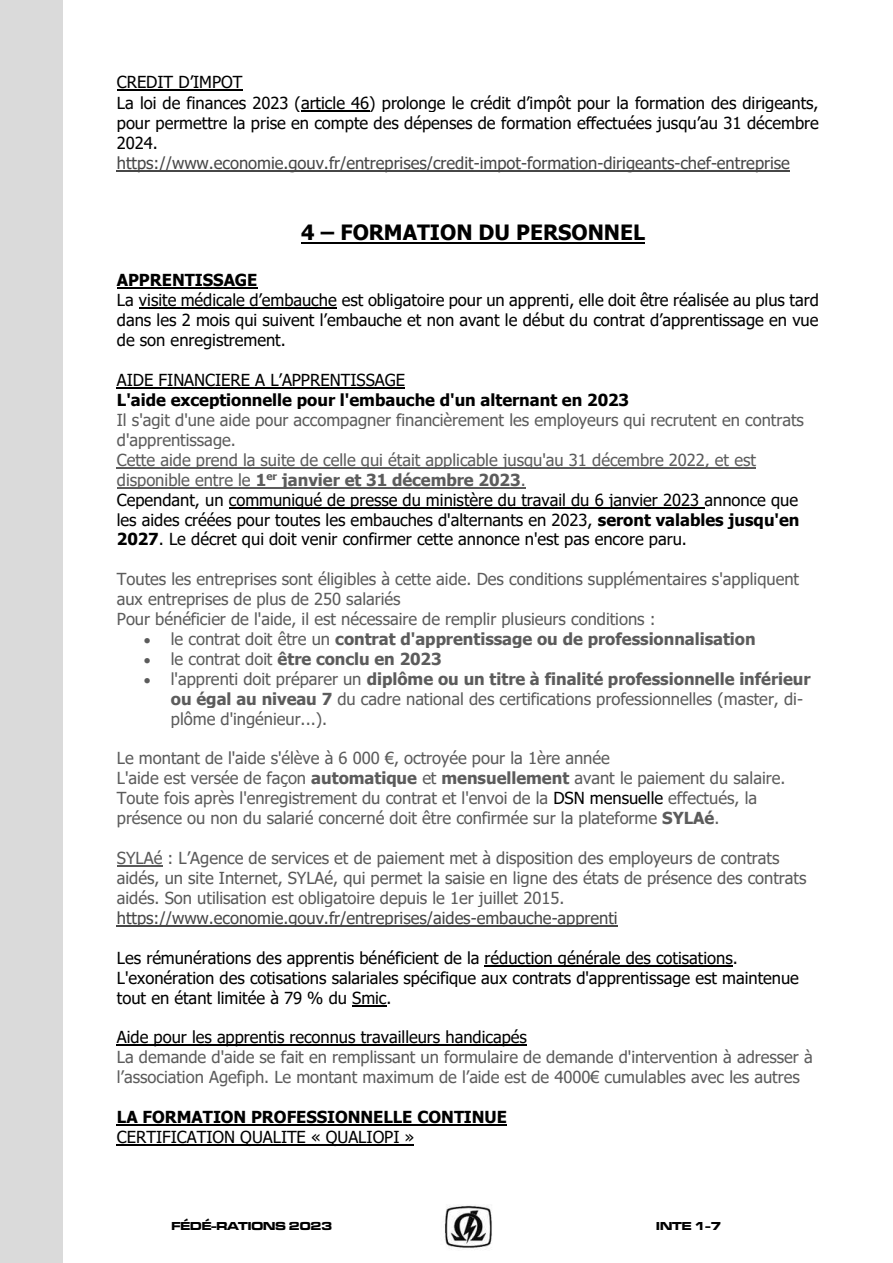
<style>
.page{position:relative;width:893px;height:1263px;background:#fff}
.page>*{position:absolute;margin:0;border:0;box-sizing:border-box;transform-origin:0 0}
.t1{font:700 21px "Tahoma";color:#000}
.t2{font:16.5px/20px "Tahoma";color:#000}
.t3{font:16.5px/20px "Tahoma";color:#5c5c5c}
.t4{font:16.5px/20px "Tahoma";color:#5a5a5a}
.t5{font:16.5px "Tahoma";color:#474747}
.t6{font:700 16.5px "Tahoma";color:#000}
.t7{font:700 16.5px "Tahoma";color:#5c5c5c}
.t8{font:12px "Microgramma D Bold Exte";color:#000}
.s1{color:#5c5c5c}
.s2{font-weight:700;color:#5c5c5c}
.s3{font-weight:700}
.s4{font-weight:400}
.s5{color:#000}
</style>
<div class="page">
<hr style="left:117px;top:89px;width:125px;height:1px;background:#000">
<hr style="left:301px;top:110px;width:68px;height:1px;background:#000">
<hr style="left:117px;top:170px;width:673px;height:1px;background:#474747">
<hr style="left:301px;top:242px;width:344px;height:2px;background:#000">
<hr style="left:117px;top:287px;width:140px;height:2px;background:#000">
<hr style="left:139px;top:308px;width:198px;height:1px;background:#000">
<hr style="left:117px;top:387px;width:288px;height:1px;background:#000">
<hr style="left:117px;top:467px;width:639px;height:1px;background:#5c5c5c">
<hr style="left:117px;top:487px;width:409px;height:1px;background:#5c5c5c">
<hr style="left:229px;top:507px;width:475px;height:1px;background:#000">
<hr style="left:117px;top:866px;width:45px;height:1px;background:#5a5a5a">
<hr style="left:117px;top:925px;width:501px;height:1px;background:#474747">
<hr style="left:485px;top:965px;width:248px;height:1px;background:#000">
<hr style="left:352px;top:1005px;width:35px;height:1px;background:#000">
<hr style="left:117px;top:1045px;width:410px;height:1px;background:#000">
<hr style="left:117px;top:1124px;width:390px;height:2px;background:#000">
<hr style="left:117px;top:1144px;width:297px;height:1px;background:#000">
<div style="left:0;top:0;width:63px;height:1263px;background:#dadada"></div>
<img style="left:444px;top:1205px;width:48px;height:45px">
<p class="t2" style="left:117px;top:72px;width:703px;line-height:20.4px">CREDIT D’IMPOT<br>La loi de finances 2023 (article 46) prolonge le crédit d’impôt pour la formation des dirigeants, pour permettre la prise en compte des dépenses de formation effectuées jusqu’au 31 décembre 2024.</p>
<p class="t5" style="left:117px;top:152px;width:675px">https://www.economie.gouv.fr/entreprises/credit-impot-formation-dirigeants-chef-entreprise</p>
<p class="t1" style="left:301px;top:218px;width:345px">4 – FORMATION DU PERSONNEL</p>
<p class="t6" style="left:117px;top:269px;width:142px">APPRENTISSAGE</p>
<p class="t2" style="left:117px;top:291px;width:703px;text-align:justify">La visite médicale d’embauche est obligatoire pour un apprenti, elle doit être réalisée au plus tard dans les 2 mois qui suivent l’embauche et non avant le début du contrat d’apprentissage en vue de son enregistrement.</p>
<p class="t2" style="left:117px;top:371px;width:290px">AIDE FINANCIERE A L’APPRENTISSAGE</p>
<p class="t6" style="left:117px;top:388px;width:514px">L'aide exceptionnelle pour l'embauche d'un alternant en 2023</p>
<p class="t2" style="left:117px;top:411px;width:689px"><span class="s1">Il s'agit d'une aide pour accompagner financièrement les employeurs qui recrutent en contrats d'apprentissage.<br>Cette aide prend la suite de celle qui était applicable jusqu'au 31 décembre 2022, et est disponible entre le</span> <span class="s2">1</span><sup>er</sup> <span class="s2">janvier et 31 décembre 2023</span><span class="s1">.<br></span>Cependant, un communiqué de presse du ministère du travail du 6 janvier 2023 annonce que les aides créées pour toutes les embauches d'alternants en 2023, <span class="s3">seront valables jusqu'en 2027</span>. Le décret qui doit venir confirmer cette annonce n'est pas encore paru.</p>
<p class="t3" style="left:117px;top:570px;width:684px">Toutes les entreprises sont éligibles à cette aide. Des conditions supplémentaires s'appliquent aux entreprises de plus de 250 salariés<br>Pour bénéficier de l'aide, il est nécessaire de remplir plusieurs conditions :</p>
<p class="t7" style="left:144px;top:627px;width:613px">• <span class="s4">le contrat doit être un</span> contrat d'apprentissage ou de professionnalisation</p>
<p class="t7" style="left:144px;top:647px;width:299px">• <span class="s4">le contrat doit</span> être conclu en 2023</p>
<p class="t3" style="left:171px;top:670px;width:641px;text-indent:-27px">• l'apprenti doit préparer un <span class="s3">diplôme ou un titre à finalité professionnelle inférieur ou égal au niveau 7</span> du cadre national des certifications professionnelles (master, di&shy;plôme d'ingénieur...).</p>
<p class="t3" style="left:117px;top:749px;width:670px">Le montant de l'aide s'élève à 6 000 €, octroyée pour la 1ère année<br>L'aide est versée de façon <span class="s3">automatique</span> et <span class="s3">mensuellement</span> avant le paiement du salaire.<br>Toute fois après l'enregistrement du contrat et l'envoi de la <span class="s5">DSN mensuelle</span> effectués, la présence ou non du salarié concerné doit être confirmée sur la plateforme <span class="s3">SYLAé</span>.</p>
<p class="t4" style="left:117px;top:849px;width:691px">SYLAé : L’Agence de services et de paiement met à disposition des employeurs de contrats aidés, un site Internet, SYLAé, qui permet la saisie en ligne des états de présence des contrats aidés. Son utilisation est obligatoire depuis le 1er juillet 2015.</p>
<p class="t5" style="left:117px;top:907px;width:502px">https://www.economie.gouv.fr/entreprises/aides-embauche-apprenti</p>
<p class="t2" style="left:117px;top:949px;width:684px">Les rémunérations des apprentis bénéficient de la réduction générale des cotisations.<br>L'exonération des cotisations salariales spécifique aux contrats d'apprentissage est maintenue tout en étant limitée à 79 % du Smic.</p>
<p class="t2" style="left:117px;top:1028px;width:412px">Aide pour les apprentis reconnus travailleurs handicapés</p>
<p class="t3" style="left:117px;top:1048px;width:697px">La demande d'aide se fait en remplissant un formulaire de demande d'intervention à adresser à l’association Agefiph. Le montant maximum de l’aide est de 4000€ cumulables avec les autres</p>
<p class="t6" style="left:117px;top:1105px;width:392px">LA FORMATION PROFESSIONNELLE CONTINUE</p>
<p class="t2" style="left:117px;top:1128px;width:299px">CERTIFICATION QUALITE « QUALIOPI »</p>
<p class="t8" style="left:172px;top:1218px;width:162px">FÉDÉ-RATIONS 2023</p>
<p class="t8" style="left:656px;top:1218px;width:67px">INTE 1-7</p>
</div>
